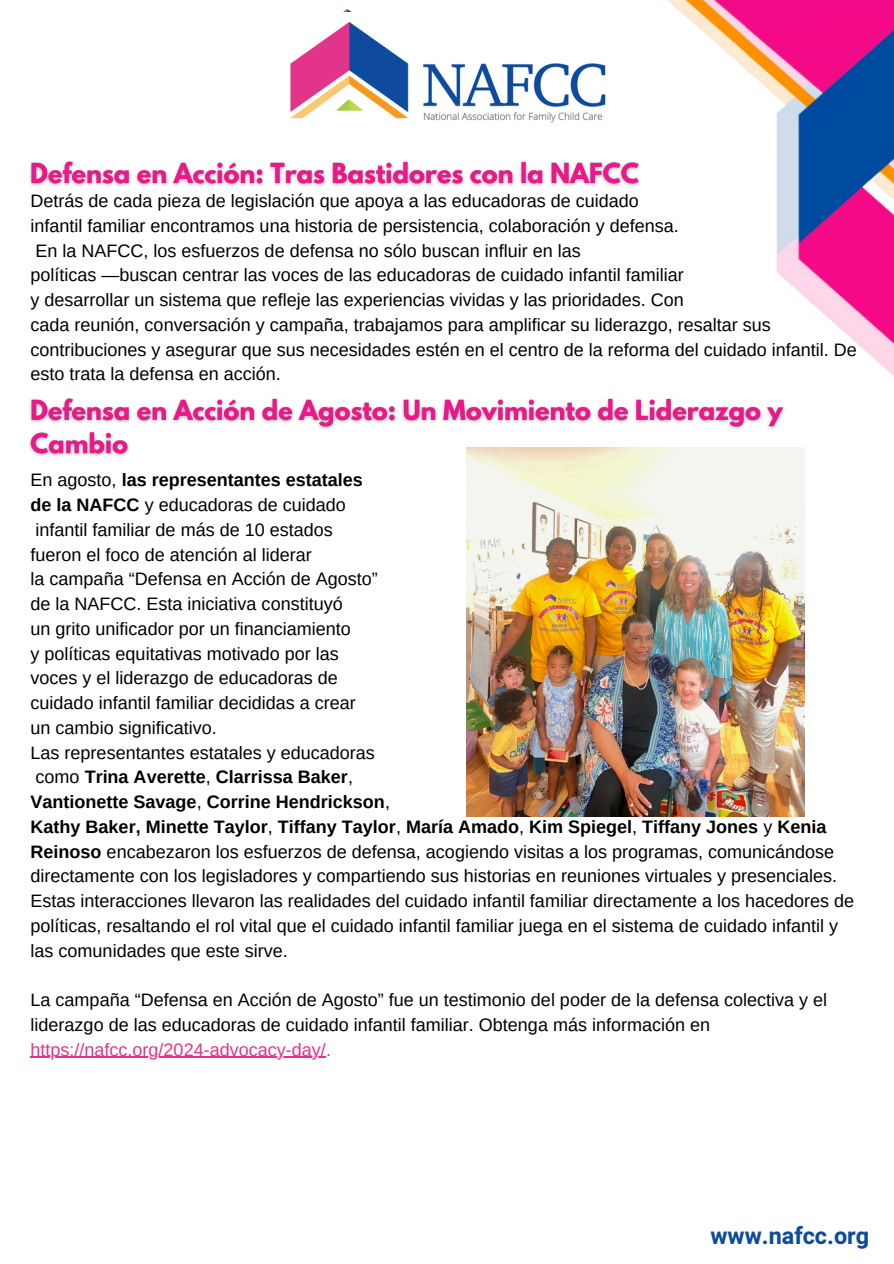
<style>
.page{position:relative;width:894px;height:1264px;background:#fff}
.page>*{position:absolute;margin:0;border:0;box-sizing:border-box;transform-origin:0 0}
.t1{font:700 23.4px "Heebo";color:#0f4b9d}
.t2{font:18px/24.8px "Arimo";color:#000}
.t3{font:700 18px "Arimo";color:#000}
.t4{font:18px "Arimo";color:#e23488}
.s1{font-weight:400}
.s2{font-weight:700}
</style>
<div class="page">
<img style="left:667px;top:0;width:226px;height:375px">
<hr style="left:31px;top:1056px;width:295px;height:1px;background:#e23488">
<img style="left:467px;top:447px;width:337px;height:369px">
<img style="left:290px;top:21px;width:316px;height:102px">
<img style="left:29px;top:161px;width:611px;height:26px">
<img style="left:29px;top:398px;width:760px;height:64px">
<p class="t2" style="left:31px;top:188px;width:609px">Detrás de cada pieza de legislación que apoya a las educadoras de cuidado</p>
<p class="t2" style="left:31px;top:213px;width:649px">infantil familiar encontramos una historia de persistencia, colaboración y defensa.</p>
<p class="t2" style="left:36px;top:238px;width:546px">En la NAFCC, los esfuerzos de defensa no sólo buscan influir en las</p>
<p class="t2" style="left:31px;top:263px;width:654px">políticas —buscan centrar las voces de las educadoras de cuidado infantil familiar</p>
<p class="t2" style="left:31px;top:287px;width:654px">y desarrollar un sistema que refleje las experiencias vividas y las prioridades. Con</p>
<p class="t2" style="left:31px;top:312px;width:827px">cada reunión, conversación y campaña, trabajamos para amplificar su liderazgo, resaltar sus contribuciones y asegurar que sus necesidades estén en el centro de la reforma del cuidado infantil. De esto trata la defensa en acción.</p>
<p class="t3" style="left:31px;top:470px;width:334px"><span class="s1">En agosto,</span> las representantes estatales</p>
<p class="t2" style="left:31px;top:492px;width:317px"><span class="s2">de la NAFCC</span> y educadoras de cuidado</p>
<p class="t2" style="left:36px;top:517px;width:298px">infantil familiar de más de 10 estados</p>
<p class="t2" style="left:31px;top:542px;width:282px">fueron el foco de atención al liderar</p>
<p class="t2" style="left:31px;top:566px;width:348px">la campaña “Defensa en Acción de Agosto”</p>
<p class="t2" style="left:31px;top:591px;width:313px">de la NAFCC. Esta iniciativa constituyó</p>
<p class="t2" style="left:31px;top:616px;width:321px">un grito unificador por un financiamiento</p>
<p class="t2" style="left:31px;top:641px;width:309px">y políticas equitativas motivado por las</p>
<p class="t2" style="left:31px;top:665px;width:309px">voces y el liderazgo de educadoras de</p>
<p class="t2" style="left:31px;top:690px;width:326px">cuidado infantil familiar decididas a crear</p>
<p class="t2" style="left:31px;top:715px;width:187px">un cambio significativo.</p>
<p class="t2" style="left:31px;top:740px;width:346px">Las representantes estatales y educadoras</p>
<p class="t3" style="left:36px;top:767px;width:319px"><span class="s1">como</span> Trina Averette<span class="s1">,</span> Clarrissa Baker<span class="s1">,</span></p>
<p class="t3" style="left:31px;top:791px;width:361px">Vantionette Savage<span class="s1">,</span> Corrine Hendrickson<span class="s1">,</span></p>
<p class="t2" style="left:31px;top:814px;width:824px"><span class="s2">Kathy Baker, Minette Taylor</span>, <span class="s2">Tiffany Taylor</span>, <span class="s2">María Amado</span>, <span class="s2">Kim Spiegel</span>, <span class="s2">Tiffany Jones</span> y <span class="s2">Kenia Reinoso</span> encabezaron los esfuerzos de defensa, acogiendo visitas a los programas, comunicándose directamente con los legisladores y compartiendo sus historias en reuniones virtuales y presenciales.<br>Estas interacciones llevaron las realidades del cuidado infantil familiar directamente a los hacedores de políticas, resaltando el rol vital que el cuidado infantil familiar juega en el sistema de cuidado infantil y las comunidades que este sirve.</p>
<p class="t2" style="left:31px;top:987px;width:797px">La campaña “Defensa en Acción de Agosto” fue un testimonio del poder de la defensa colectiva y el liderazgo de las educadoras de cuidado infantil familiar. Obtenga más información en</p>
<p class="t4" style="left:31px;top:1039px;width:302px">https://nafcc.org/2024-advocacy-day/.</p>
<p class="t1" style="left:710px;top:1219px;width:160px">www.nafcc.org</p>
</div>
